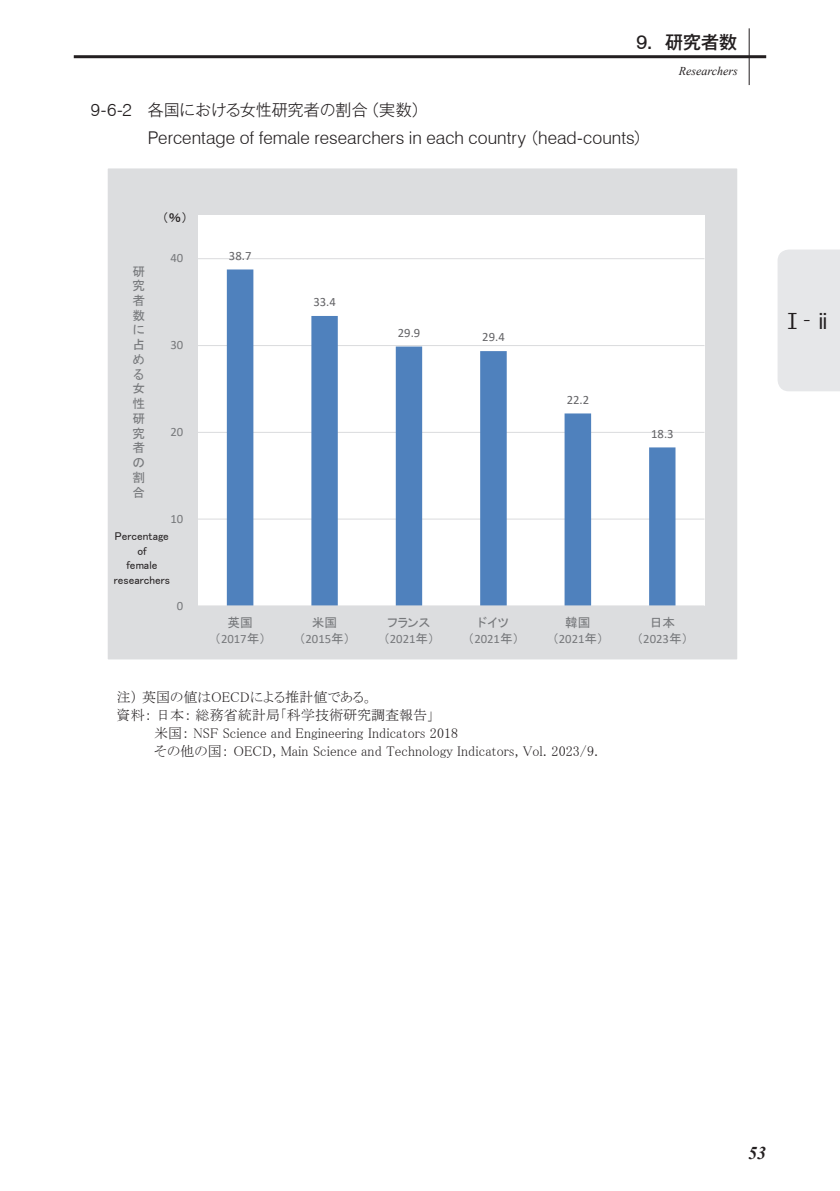
<style>
.page{position:relative;width:840px;height:1191px;background:#fff}
.page>*{position:absolute;margin:0;border:0;box-sizing:border-box;transform-origin:0 0}
.t1{font:500 22px "Gothic BBB Pro";color:#231f20}
.t2{font:500 18px "Gothic MB101 Pro";color:#231f20}
.t3{font:italic 700 18px "Times New Roman";color:#231f20}
.t4{font:300 17.6px "Swiss 721 BT";letter-spacing:.005em;color:#231f20}
.t5{font:300 16px "Gothic MB101 Pro";letter-spacing:-.005em;color:#231f20}
.t6{font:14px "MS P Mincho";color:#231f20}
.t7{font:14px "MS P Gothic";color:#231f20}
.t8{font:12.8px "MS P Gothic";color:#76787b}
.t9{font:12.6px "Calibri";color:#76787b}
.t10{font:12.6px/14.8px "MS P Gothic";color:#76787b;text-align:justify}
.t11{font:12.6px "Calibri";color:#636366}
.t12{font:12.6px "MS P Gothic";color:#231f20}
.t13{font:italic 12px "Times New Roman";color:#231f20}
.t14{font:11.4px/14.6px "MS P Gothic";color:#231f20;text-align:center}
.s1{font-family:"Swiss 721 BT";font-weight:400;font-size:19.8px}
.s2{font-family:"Swiss 721 BT";font-size:17.6px}
.s3{font-family:"Gothic MB101 Pro";font-size:16px}
.s4{font-family:"MS P Gothic"}
.s5{font-family:"Adobe Myungjo Std"}
</style>
<div class="page">
<div style="left:108px;top:169px;width:628px;height:490px;background:#dcdddf"></div>
<div style="left:198px;top:215px;width:506px;height:391px;background:#fff"></div>
<hr style="left:198px;top:518px;width:506px;height:1px;background:#dcdddf">
<hr style="left:198px;top:432px;width:506px;height:1px;background:#dcdddf">
<hr style="left:198px;top:345px;width:506px;height:1px;background:#dcdddf">
<hr style="left:198px;top:258px;width:506px;height:1px;background:#dcdddf">
<svg style="left:227px;top:269px;width:448px;height:336px"></svg>
<hr style="left:198px;top:605px;width:506px;height:1px;background:#dcdddf">
<hr style="left:74px;top:55px;width:691px;height:3px;background:#231f20">
<hr style="left:748px;top:28px;width:1px;height:57px;background:#231f20">
<div style="left:777px;top:249px;width:62px;height:142px;background:#e6e7e9"></div>
<p class="t2" style="left:636px;top:27px;width:102px"><span class="s1">9</span>．研究者数</p>
<p class="t7" style="left:116px;top:97px;width:280px">9-6-2　各国における女性研究者の割合（実数）</p>
<p class="t5" style="left:91px;top:97px;width:338px"><span class="s2">9-6-2</span> 各国における女性研究者の割合（実数）</p>
<p class="t4" style="left:148px;top:127px;width:503px">Percentage of female researchers in each country <span class="s3">（</span>head-counts<span class="s3">）</span></p>
<p class="t13" style="left:678px;top:62px;width:60px">Researchers</p>
<p class="t12" style="left:162px;top:211px;width:27px">（％）</p>
<p class="t9" style="left:170px;top:249px;width:14px">40</p>
<p class="t10" style="left:132px;top:264px;width:14px">研究者数に占め</p>
<p class="t8" style="left:133px;top:367px;width:12px">る</p>
<p class="t10" style="left:132px;top:381px;width:14px">女性研究者の割合</p>
<p class="t14" style="left:114px;top:528px;width:58px">Percentage of<br>female researchers</p>
<p class="t9" style="left:170px;top:336px;width:14px">30</p>
<p class="t9" style="left:170px;top:423px;width:14px">20</p>
<p class="t9" style="left:170px;top:510px;width:14px">10</p>
<p class="t9" style="left:177px;top:596px;width:8px">0</p>
<p class="t11" style="left:229px;top:247px;width:24px">38.7</p>
<p class="t11" style="left:313px;top:293px;width:24px">33.4</p>
<p class="t11" style="left:397px;top:324px;width:24px">29.9</p>
<p class="t11" style="left:482px;top:328px;width:24px">29.4</p>
<p class="t11" style="left:566px;top:391px;width:24px">22.2</p>
<p class="t11" style="left:650px;top:425px;width:24px">18.3</p>
<p class="t10" style="left:227px;top:615px;width:27px">英国</p>
<p class="t9" style="left:214px;top:630px;width:53px"><span class="s4">（</span>2017<span class="s4">年）</span></p>
<p class="t10" style="left:312px;top:615px;width:27px">米国</p>
<p class="t9" style="left:299px;top:630px;width:53px"><span class="s4">（</span>2015<span class="s4">年）</span></p>
<p class="t10" style="left:387px;top:615px;width:44px">フランス</p>
<p class="t9" style="left:383px;top:630px;width:53px"><span class="s4">（</span>2021<span class="s4">年）</span></p>
<p class="t10" style="left:478px;top:615px;width:32px">ドイツ</p>
<p class="t9" style="left:467px;top:630px;width:53px"><span class="s4">（</span>2021<span class="s4">年）</span></p>
<p class="t10" style="left:565px;top:615px;width:27px">韓国</p>
<p class="t9" style="left:552px;top:630px;width:53px"><span class="s4">（</span>2021<span class="s4">年）</span></p>
<p class="t10" style="left:649px;top:615px;width:27px">日本</p>
<p class="t9" style="left:636px;top:630px;width:53px"><span class="s4">（</span>2023<span class="s4">年）</span></p>
<p class="t6" style="left:117px;top:689px;width:258px">注）英国の値はOECDによる推計値である。</p>
<p class="t6" style="left:117px;top:707px;width:319px">資料：日本：総務省統計局「科学技術研究調査報告」</p>
<p class="t6" style="left:154px;top:726px;width:305px">米国： NSF Science and Engineering Indicators 2018</p>
<p class="t6" style="left:154px;top:744px;width:445px">その他の国： OECD, Main Science and Technology Indicators, Vol. 2023/9.</p>
<h1 class="t1" style="left:781px;top:303px;width:48px">Ⅰ<span class="s5">－</span> ii</h1>
<p class="t3" style="left:747px;top:1140px;width:19px">53</p>
</div>
